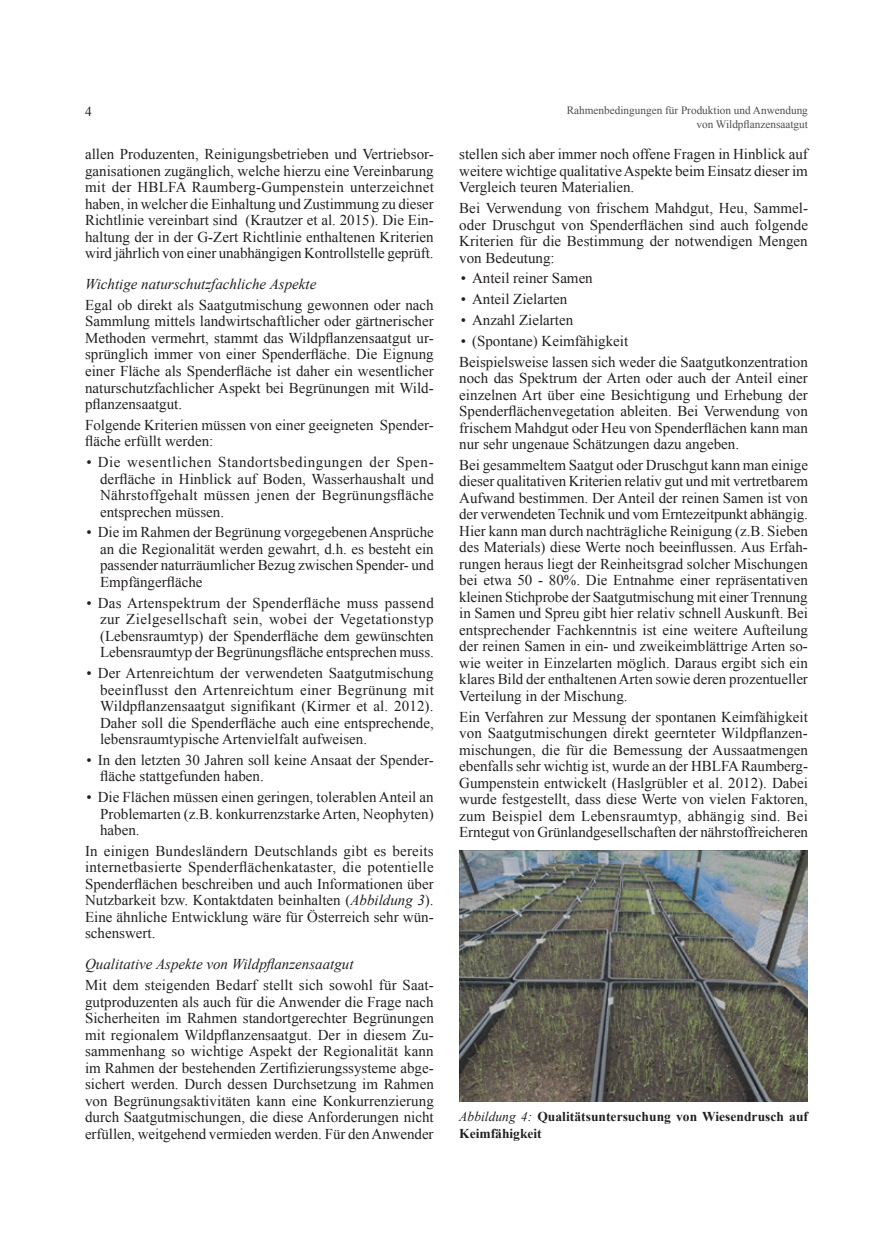
<style>
.page{position:relative;width:893px;height:1234px;background:#fff}
.page>*{position:absolute;margin:0;border:0;box-sizing:border-box;transform-origin:0 0}
.Fließtext{font:15px/16.5px "Times New Roman";color:#231f20;text-align:justify}
.Zwischentitel_3{font:italic 15px "Times New Roman";color:#231f20}
.Beschriftung{font:700 13.5px/16.5px "Times New Roman";letter-spacing:.005em;color:#231f20}
.t1{font:13.5px "Times New Roman";color:#231f20}
.t2{font:11.25px/13.5px "Times New Roman";color:#4b4c4d;text-align:right}
.s1{font-style:italic}
.s2{font-weight:400;font-style:italic}
</style>
<div class="page">
<img style="left:459px;top:850px;width:349px;height:251px">
<p class="t1" style="left:85px;top:102px;width:8px">4</p>
<p class="Fließtext" style="left:85px;top:146px;width:350px">allen Produzenten, Reinigungsbetrieben und Vertriebsor&shy;ganisationen zugänglich, welche hierzu eine Vereinbarung mit der HBLFA Raumberg-Gumpenstein unterzeichnet haben, in welcher die Einhaltung und Zustimmung zu dieser Richtlinie vereinbart sind (Krautzer et al. 2015). Die Ein&shy;haltung der in der G-Zert Richtlinie enthaltenen Kriterien wird jährlich von einer unabhängigen Kontrollstelle geprüft.</p>
<p class="Zwischentitel_3" style="left:85px;top:274px;width:233px">Wichtige naturschutzfachliche Aspekte</p>
<p class="Fließtext" style="left:85px;top:296px;width:350px">Egal ob direkt als Saatgutmischung gewonnen oder nach Sammlung mittels landwirtschaftlicher oder gärtnerischer Methoden vermehrt, stammt das Wildpflanzensaatgut ur&shy;sprünglich immer von einer Spenderfläche. Die Eignung einer Fläche als Spenderfläche ist daher ein wesentlicher naturschutzfachlicher Aspekt bei Begrünungen mit Wild&shy;pflanzensaatgut.</p>
<p class="Fließtext" style="left:85px;top:416px;width:350px">Folgende Kriterien müssen von einer geeigneten Spender&shy;fläche erfüllt werden:</p>
<p class="Fließtext" style="left:100px;top:453px;width:335px;text-indent:-14px">• Die wesentlichen Standortsbedingungen der Spen&shy;derfläche in Hinblick auf Boden, Wasserhaushalt und Nährstoffgehalt müssen jenen der Begrünungsfläche entsprechen müssen.</p>
<p class="Fließtext" style="left:100px;top:523px;width:335px;text-indent:-14px">• Die im Rahmen der Begrünung vorgegebenen Ansprüche an die Regionalität werden gewahrt, d.h. es besteht ein passender naturräumlicher Bezug zwischen Spender- und Empfängerfläche</p>
<p class="Fließtext" style="left:100px;top:594px;width:335px;text-indent:-14px">• Das Artenspektrum der Spenderfläche muss passend zur Zielgesellschaft sein, wobei der Vegetationstyp (Lebensraumtyp) der Spenderfläche dem gewünschten Lebensraumtyp der Begrünungsfläche entsprechen muss.</p>
<p class="Fließtext" style="left:100px;top:664px;width:335px;text-indent:-14px">• Der Artenreichtum der verwendeten Saatgutmischung beeinflusst den Artenreichtum einer Begrünung mit Wildpflanzensaatgut signifikant (Kirmer et al. 2012).<br>Daher soll die Spenderfläche auch eine entsprechende, lebensraumtypische Artenvielfalt aufweisen.</p>
<p class="Fließtext" style="left:100px;top:751px;width:335px;text-indent:-14px">• In den letzten 30 Jahren soll keine Ansaat der Spender&shy;fläche stattgefunden haben.</p>
<p class="Fließtext" style="left:100px;top:788px;width:335px;text-indent:-14px">• Die Flächen müssen einen geringen, tolerablen Anteil an Problemarten (z.B. konkurrenzstarke Arten, Neophyten) haben.</p>
<p class="Fließtext" style="left:85px;top:842px;width:350px">In einigen Bundesländern Deutschlands gibt es bereits internetbasierte Spenderflächenkataster, die potentielle Spenderflächen beschreiben und auch Informationen über Nutzbarkeit bzw. Kontaktdaten beinhalten (<span class="s1">Abbildung 3</span>).<br>Eine ähnliche Entwicklung wäre für Österreich sehr wün&shy;schenswert.</p>
<p class="Zwischentitel_3" style="left:85px;top:953px;width:270px">Qualitative Aspekte von Wildpflanzensaatgut</p>
<p class="Fließtext" style="left:85px;top:976px;width:350px">Mit dem steigenden Bedarf stellt sich sowohl für Saat&shy;gutproduzenten als auch für die Anwender die Frage nach Sicherheiten im Rahmen standortgerechter Begrünungen mit regionalem Wildpflanzensaatgut. Der in diesem Zu&shy;sammenhang so wichtige Aspekt der Regionalität kann im Rahmen der bestehenden Zertifizierungssysteme abge&shy;sichert werden. Durch dessen Durchsetzung im Rahmen von Begrünungsaktivitäten kann eine Konkurrenzierung durch Saatgutmischungen, die diese Anforderungen nicht erfüllen, weitgehend vermieden werden. Für den Anwender</p>
<p class="t2" style="left:567px;top:103px;width:243px">Rahmenbedingungen für Produktion und Anwendung von Wildpflanzensaatgut</p>
<p class="Fließtext" style="left:459px;top:146px;width:350px">stellen sich aber immer noch offene Fragen in Hinblick auf weitere wichtige qualitative Aspekte beim Einsatz dieser im Vergleich teuren Materialien.</p>
<p class="Fließtext" style="left:459px;top:199px;width:350px">Bei Verwendung von frischem Mahdgut, Heu, Sammel&shy;oder Druschgut von Spenderflächen sind auch folgende Kriterien für die Bestimmung der notwendigen Mengen von Bedeutung:</p>
<p class="Fließtext" style="left:461px;top:270px;width:134px">• Anteil reiner Samen</p>
<p class="Fließtext" style="left:461px;top:290px;width:108px">• Anteil Zielarten</p>
<p class="Fließtext" style="left:461px;top:311px;width:114px">• Anzahl Zielarten</p>
<p class="Fließtext" style="left:461px;top:332px;width:169px">• (Spontane) Keimfähigkeit</p>
<p class="Fließtext" style="left:459px;top:353px;width:350px">Beispielsweise lassen sich weder die Saatgutkonzentration noch das Spektrum der Arten oder auch der Anteil einer einzelnen Art über eine Besichtigung und Erhebung der Spenderflächenvegetation ableiten. Bei Verwendung von frischem Mahdgut oder Heu von Spenderflächen kann man nur sehr ungenaue Schätzungen dazu angeben.</p>
<p class="Fließtext" style="left:459px;top:456px;width:350px">Bei gesammeltem Saatgut oder Druschgut kann man einige dieser qualitativen Kriterien relativ gut und mit vertretbarem Aufwand bestimmen. Der Anteil der reinen Samen ist von der verwendeten Technik und vom Erntezeitpunkt abhängig.<br>Hier kann man durch nachträgliche Reinigung (z.B. Sieben des Materials) diese Werte noch beeinflussen. Aus Erfah&shy;rungen heraus liegt der Reinheitsgrad solcher Mischungen bei etwa 50 - 80%. Die Entnahme einer repräsentativen kleinen Stichprobe der Saatgutmischung mit einer Trennung in Samen und Spreu gibt hier relativ schnell Auskunft. Bei entsprechender Fachkenntnis ist eine weitere Aufteilung der reinen Samen in ein- und zweikeimblättrige Arten so&shy;wie weiter in Einzelarten möglich. Daraus ergibt sich ein klares Bild der enthaltenen Arten sowie deren prozentueller Verteilung in der Mischung.</p>
<p class="Fließtext" style="left:459px;top:708px;width:350px">Ein Verfahren zur Messung der spontanen Keimfähigkeit von Saatgutmischungen direkt geernteter Wildpflanzen&shy;mischungen, die für die Bemessung der Aussaatmengen ebenfalls sehr wichtig ist, wurde an der HBLFA Raumberg-Gumpenstein entwickelt (Haslgrübler et al. 2012). Dabei wurde festgestellt, dass diese Werte von vielen Faktoren, zum Beispiel dem Lebensraumtyp, abhängig sind. Bei Erntegut von Grünlandgesellschaften der nährstoffreicheren</p>
<p class="Beschriftung" style="left:459px;top:1107px;width:350px"><span class="s2">Abbildung 4:</span> Qualitätsuntersuchung von Wiesendrusch auf<br>Keimfähigkeit</p>
</div>
